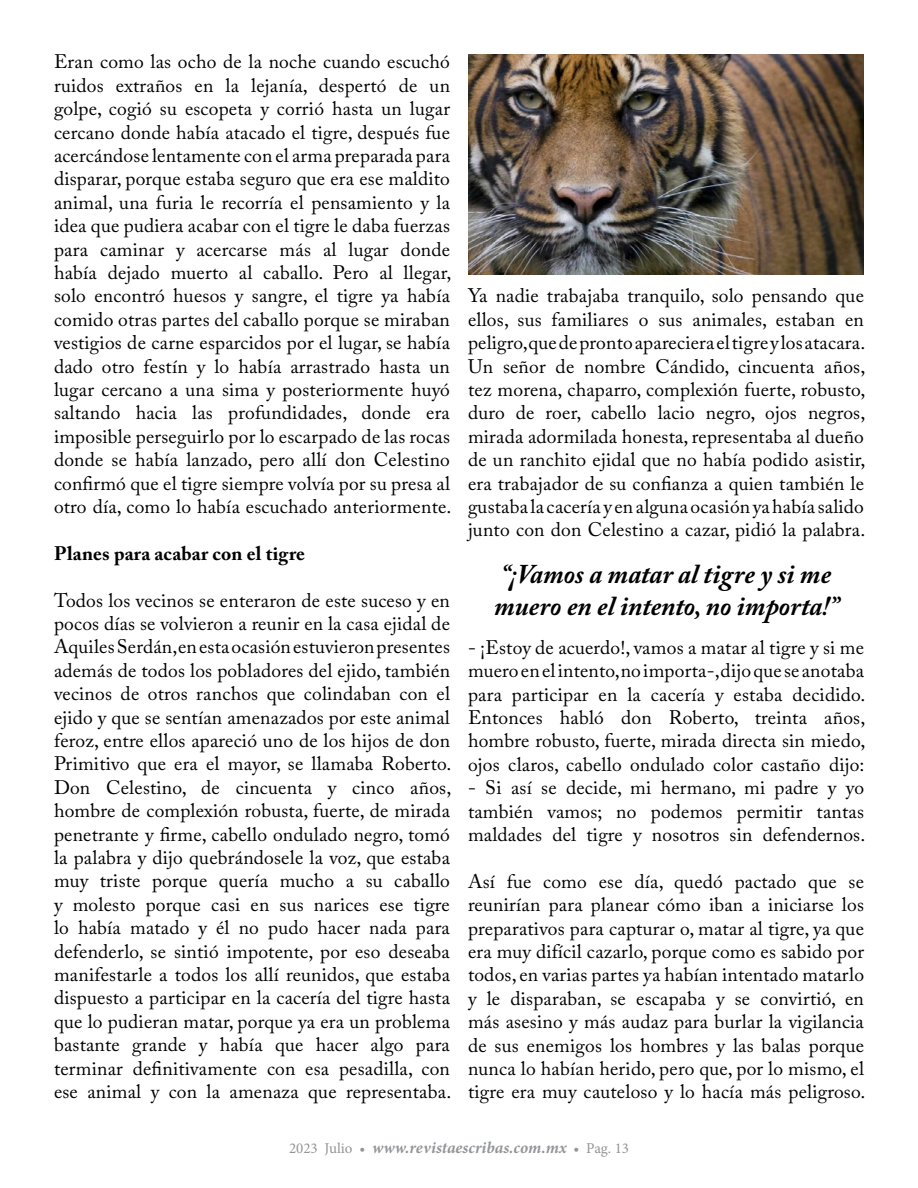
<style>
.page{position:relative;width:918px;height:1188px;background:#fff}
.page>*{position:absolute;margin:0;border:0;box-sizing:border-box;transform-origin:0 0}
.t1{font:italic 700 27px/32.4px "Adobe Caslon Pro";color:#000}
.t2{font:19.5px/23.4px "Adobe Caslon Pro";letter-spacing:.01em;color:#000;text-align:justify}
.t3{font:700 19.5px "Adobe Caslon Pro";letter-spacing:.015em;color:#000}
.t4{font:italic 700 16.5px "Minion Pro";letter-spacing:.005em;color:#939598}
.s1{font-weight:400;font-style:normal;font-size:15px}
</style>
<div class="page">
<img style="left:468px;top:54px;width:396px;height:220px">
<p class="t2" style="left:54px;top:50px;width:399px">Eran como las ocho de la noche cuando escuchó ruidos extraños en la lejanía, despertó de un golpe, cogió su escopeta y corrió hasta un lugar cercano donde había atacado el tigre, después fue acercándose lentamente con el arma preparada para disparar, porque estaba seguro que era ese maldito animal, una furia le recorría el pensamiento y la idea que pudiera acabar con el tigre le daba fuerzas para caminar y acercarse más al lugar donde había dejado muerto al caballo. Pero al llegar, solo encontró huesos y sangre, el tigre ya había comido otras partes del caballo porque se miraban vestigios de carne esparcidos por el lugar, se había dado otro festín y lo había arrastrado hasta un lugar cercano a una sima y posteriormente huyó saltando hacia las profundidades, donde era imposible perseguirlo por lo escarpado de las rocas donde se había lanzado, pero allí don Celestino confirmó que el tigre siempre volvía por su presa al otro día, como lo había escuchado anteriormente.</p>
<p class="t3" style="left:54px;top:542px;width:253px">Planes para acabar con el tigre</p>
<p class="t2" style="left:54px;top:588px;width:399px">Todos los vecinos se enteraron de este suceso y en pocos días se volvieron a reunir en la casa ejidal de Aquiles Serdán, en esta ocasión estuvieron presentes además de todos los pobladores del ejido, también vecinos de otros ranchos que colindaban con el ejido y que se sentían amenazados por este animal feroz, entre ellos apareció uno de los hijos de don Primitivo que era el mayor, se llamaba Roberto.<br>Don Celestino, de cincuenta y cinco años, hombre de complexión robusta, fuerte, de mirada penetrante y firme, cabello ondulado negro, tomó la palabra y dijo quebrándosele la voz, que estaba muy triste porque quería mucho a su caballo y molesto porque casi en sus narices ese tigre lo había matado y él no pudo hacer nada para defenderlo, se sintió impotente, por eso deseaba manifestarle a todos los allí reunidos, que estaba dispuesto a participar en la cacería del tigre hasta que lo pudieran matar, porque ya era un problema bastante grande y había que hacer algo para terminar definitivamente con esa pesadilla, con ese animal y con la amenaza que representaba.</p>
<p class="t2" style="left:468px;top:284px;width:399px">Ya nadie trabajaba tranquilo, solo pensando que ellos, sus familiares o sus animales, estaban en peligro, que de pronto apareciera el tigre y los atacara.<br>Un señor de nombre Cándido, cincuenta años, tez morena, chaparro, complexión fuerte, robusto, duro de roer, cabello lacio negro, ojos negros, mirada adormilada honesta, representaba al dueño de un ranchito ejidal que no había podido asistir, era trabajador de su confianza a quien también le gustaba la cacería y en alguna ocasión ya había salido junto con don Celestino a cazar, pidió la palabra.</p>
<h1 class="t1" style="left:494px;top:558px;width:346px">“¡Vamos a matar al tigre y si me muero en el intento, no importa!”</h1>
<p class="t2" style="left:468px;top:635px;width:399px">- ¡Estoy de acuerdo!, vamos a matar al tigre y si me muero en el intento, no importa-, dijo que se anotaba para participar en la cacería y estaba decidido.<br>Entonces habló don Roberto, treinta años, hombre robusto, fuerte, mirada directa sin miedo, ojos claros, cabello ondulado color castaño dijo:</p>
<p class="t2" style="left:468px;top:776px;width:399px">- Si así se decide, mi hermano, mi padre y yo también vamos; no podemos permitir tantas maldades del tigre y nosotros sin defendernos.</p>
<p class="t2" style="left:468px;top:869px;width:399px">Así fue como ese día, quedó pactado que se reunirían para planear cómo iban a iniciarse los preparativos para capturar o, matar al tigre, ya que era muy difícil cazarlo, porque como es sabido por todos, en varias partes ya habían intentado matarlo y le disparaban, se escapaba y se convirtió, en más asesino y más audaz para burlar la vigilancia de sus enemigos los hombres y las balas porque nunca lo habían herido, pero que, por lo mismo, el tigre era muy cauteloso y lo hacía más peligroso.</p>
<p class="t4" style="left:289px;top:1136px;width:342px"><span class="s1">2023 Julio •</span> www.revistaescribas.com.mx <span class="s1">• Pag. 13</span></p>
</div>
